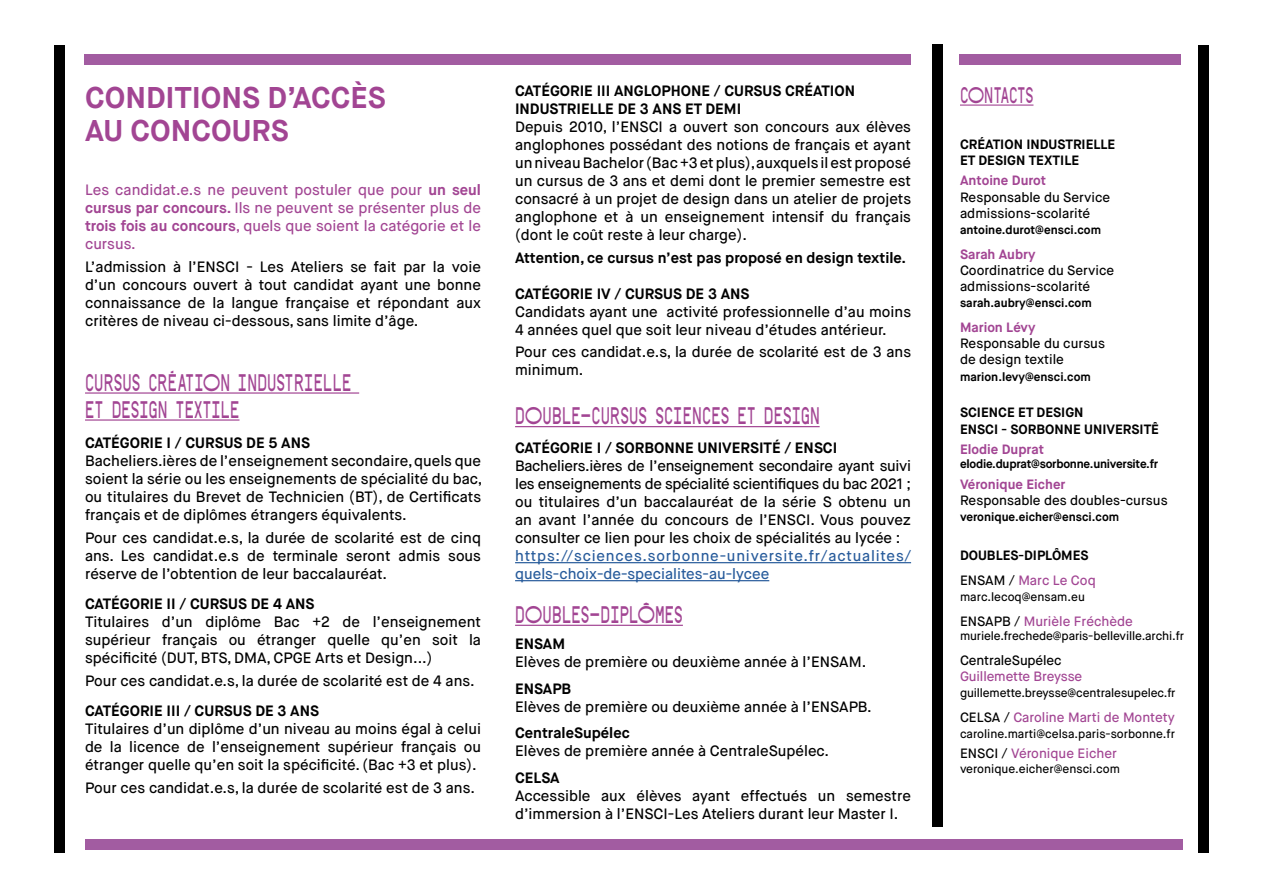
<style>
.page{position:relative;width:1263px;height:893px;background:#fff}
.page>*{position:absolute;margin:0;border:0;box-sizing:border-box;transform-origin:0 0}
.t1{font:700 30px/33px "Maison Neue";color:#a24593}
.t2{font:24px/27px "Atelier";color:#a24593}
.t3{font:22.5px "Atelier";letter-spacing:-.02em;color:#a24593}
.t4{font:500 15px/18px "Maison Neue";color:#000;text-align:justify}
.t5{font:700 15px/18px "Maison Neue";color:#000}
.t6{font:500 15px/18px "Maison Neue";color:#a24593;text-align:justify}
.t7{font:500 15px/18px "Maison Neue";letter-spacing:.055em;color:#275b9b}
.t8{font:500 13.5px/16.2px "Maison Neue";color:#000}
.t9{font:700 13.5px/16.2px "Maison Neue";color:#000}
.t10{font:500 13.5px "Maison Neue";color:#a24593}
.t11{font:700 13.5px "Maison Neue";color:#a24593}
.t12{font:500 12px "Maison Neue";letter-spacing:-.01em;color:#000}
.t13{font:700 12px "Maison Neue";color:#000}
.t14{font:700 12px "Maison Neue";letter-spacing:-.02em;color:#000}
.s1{font-weight:700}
.s2{font-weight:500}
.s3{font-weight:500;color:#a24593}
.s4{color:#000}
</style>
<div class="page">
<hr style="left:85px;top:392px;width:274px;height:2px;background:#a24593">
<hr style="left:85px;top:419px;width:154px;height:2px;background:#a24593">
<hr style="left:515px;top:426px;width:305px;height:1px;background:#a24593">
<hr style="left:515px;top:562px;width:396px;height:1px;background:#275b9b">
<hr style="left:515px;top:580px;width:254px;height:1px;background:#275b9b">
<hr style="left:515px;top:625px;width:168px;height:1px;background:#a24593">
<div style="left:85px;top:54px;width:826px;height:11px;background:#a25ca1"></div>
<div style="left:54px;top:45px;width:11px;height:808px;background:#000"></div>
<div style="left:932px;top:45px;width:11px;height:782px;background:#000"></div>
<div style="left:1198px;top:45px;width:11px;height:808px;background:#000"></div>
<div style="left:959px;top:54px;width:222px;height:11px;background:#a25ca1"></div>
<hr style="left:960px;top:105px;width:73px;height:1px;background:#a24593">
<div style="left:85px;top:839px;width:1097px;height:11px;background:#a25ca1"></div>
<h1 class="t1" style="left:85px;top:81px;width:302px">CONDITIONS D’ACCÈS<br>AU CONCOURS</h1>
<p class="t6" style="left:85px;top:181px;width:398px">Les candidat.e.s ne peuvent postuler que pour <span class="s1">un seul cursus par concours.</span> Ils ne peuvent se présenter plus de <span class="s1">trois fois au concours</span>, quels que soient la catégorie et le cursus.</p>
<p class="t4" style="left:85px;top:258px;width:397px">L’admission à l’ENSCI - Les Ateliers se fait par la voie d’un concours ouvert à tout candidat ayant une bonne connaissance de la langue française et répondant aux critères de niveau ci-dessous, sans limite d’âge.</p>
<h2 class="t2" style="left:85px;top:369px;width:268px">CURSUS CRÉATION INDUSTRIELLE<br>ET DESIGN TEXTILE</h2>
<p class="t5" style="left:85px;top:434px;width:226px">CATÉGORIE I / CURSUS DE 5 ANS</p>
<p class="t4" style="left:85px;top:452px;width:399px">Bacheliers.ières de l’enseignement secondaire, quels que soient la série ou les enseignements de spécialité du bac, ou titulaires du Brevet de Technicien (BT), de Certificats français et de diplômes étrangers équivalents.</p>
<p class="t4" style="left:85px;top:529px;width:397px">Pour ces candidat.e.s, la durée de scolarité est de cinq ans. Les candidat.e.s de terminale seront admis sous réserve de l’obtention de leur baccalauréat.</p>
<p class="t5" style="left:85px;top:595px;width:231px">CATÉGORIE II / CURSUS DE 4 ANS</p>
<p class="t4" style="left:85px;top:613px;width:397px">Titulaires d’un diplôme Bac +2 de l’enseignement supérieur français ou étranger quelle qu’en soit la spécificité (DUT, BTS, DMA, CPGE Arts et Design...)</p>
<p class="t4" style="left:85px;top:672px;width:391px">Pour ces candidat.e.s, la durée de scolarité est de 4 ans.</p>
<p class="t5" style="left:85px;top:702px;width:235px">CATÉGORIE III / CURSUS DE 3 ANS</p>
<p class="t4" style="left:85px;top:720px;width:397px">Titulaires d’un diplôme d’un niveau au moins égal à celui de la licence de l’enseignement supérieur français ou étranger quelle qu’en soit la spécificité. (Bac +3 et plus).</p>
<p class="t4" style="left:85px;top:779px;width:391px">Pour ces candidat.e.s, la durée de scolarité est de 3 ans.</p>
<p class="t5" style="left:515px;top:82px;width:342px">CATÉGORIE III ANGLOPHONE / CURSUS CRÉATION<br>INDUSTRIELLE DE 3 ANS ET DEMI</p>
<p class="t4" style="left:515px;top:118px;width:397px">Depuis 2010, l’ENSCI a ouvert son concours aux élèves anglophones possédant des notions de français et ayant un niveau Bachelor (Bac +3 et plus), auxquels il est proposé un cursus de 3 ans et demi dont le premier semestre est consacré à un projet de design dans un atelier de projets anglophone et à un enseignement intensif du français (dont le coût reste à leur charge).</p>
<p class="t5" style="left:515px;top:249px;width:393px">Attention, ce cursus n’est pas proposé en design textile.</p>
<p class="t5" style="left:515px;top:285px;width:236px">CATÉGORIE IV / CURSUS DE 3 ANS</p>
<p class="t4" style="left:515px;top:303px;width:397px">Candidats ayant une activité professionnelle d’au moins<br>4 années quel que soit leur niveau d’études antérieur.</p>
<p class="t4" style="left:515px;top:343px;width:397px">Pour ces candidat.e.s, la durée de scolarité est de 3 ans minimum.</p>
<h2 class="t2" style="left:515px;top:402px;width:306px">DOUBLE-CURSUS SCIENCES ET DESIGN</h2>
<p class="t5" style="left:515px;top:439px;width:324px">CATÉGORIE I / SORBONNE UNIVERSITÉ / ENSCI</p>
<p class="t4" style="left:515px;top:457px;width:397px">Bacheliers.ières de l’enseignement secondaire ayant suivi les enseignements de spécialité scientifiques du bac 2021 ; ou titulaires d’un baccalauréat de la série S obtenu un an avant l’année du concours de l’ENSCI. Vous pouvez consulter ce lien pour les choix de spécialités au lycée :</p>
<p class="t7" style="left:515px;top:547px;width:398px">https://sciences.sorbonne-universite.fr/actualites/ quels-choix-de-specialites-au-lycee</p>
<h2 class="t2" style="left:515px;top:601px;width:169px">DOUBLES-DIPLÔMES</h2>
<p class="t5" style="left:515px;top:635px;width:52px">ENSAM</p>
<p class="t4" style="left:515px;top:653px;width:353px">Elèves de première ou deuxième année à l’ENSAM.</p>
<p class="t5" style="left:515px;top:680px;width:58px">ENSAPB</p>
<p class="t4" style="left:515px;top:698px;width:358px">Elèves de première ou deuxième année à l’ENSAPB.</p>
<p class="t5" style="left:515px;top:724px;width:116px">CentraleSupélec</p>
<p class="t4" style="left:515px;top:742px;width:316px">Elèves de première année à CentraleSupélec.</p>
<p class="t5" style="left:515px;top:769px;width:46px">CELSA</p>
<p class="t4" style="left:515px;top:787px;width:397px">Accessible aux élèves ayant effectués un semestre d’immersion à l’ENSCI-Les Ateliers durant leur Master I.</p>
<h3 class="t3" style="left:960px;top:80px;width:75px">CONTACTS</h3>
<p class="t9" style="left:960px;top:136px;width:157px">CRÉATION INDUSTRIELLE<br>ET DESIGN TEXTILE</p>
<p class="t11" style="left:960px;top:172px;width:88px">Antoine Durot</p>
<p class="t8" style="left:960px;top:189px;width:152px">Responsable du Service admissions-scolarité</p>
<p class="t13" style="left:960px;top:222px;width:143px">antoine.durot@ensci.com</p>
<p class="t11" style="left:960px;top:245px;width:77px">Sarah Aubry</p>
<p class="t8" style="left:960px;top:262px;width:156px">Coordinatrice du Service admissions-scolarité</p>
<p class="t13" style="left:960px;top:296px;width:133px">sarah.aubry@ensci.com</p>
<p class="t11" style="left:960px;top:319px;width:77px">Marion Lévy</p>
<p class="t8" style="left:960px;top:336px;width:147px">Responsable du cursus de design textile</p>
<p class="t13" style="left:960px;top:369px;width:132px">marion.levy@ensci.com</p>
<p class="t9" style="left:960px;top:405px;width:201px">SCIENCE ET DESIGN<br>ENSCI - SORBONNE UNIVERSITÊ</p>
<p class="t11" style="left:960px;top:441px;width:86px">Elodie Duprat</p>
<p class="t14" style="left:960px;top:457px;width:200px">elodie.duprat@sorbonne.universite.fr</p>
<p class="t11" style="left:960px;top:476px;width:107px">Véronique Eicher</p>
<p class="t8" style="left:960px;top:492px;width:209px">Responsable des doubles-cursus</p>
<p class="t13" style="left:960px;top:509px;width:161px">veronique.eicher@ensci.com</p>
<p class="t9" style="left:960px;top:543px;width:137px;line-height:24.8px">DOUBLES-DIPLÔMES<br><span class="s2">ENSAM /</span> <span class="s3">Marc Le Coq</span></p>
<p class="t12" style="left:960px;top:589px;width:126px">marc.lecoq@ensam.eu</p>
<p class="t10" style="left:960px;top:612px;width:175px"><span class="s4">ENSAPB /</span> Murièle Fréchède</p>
<p class="t12" style="left:960px;top:628px;width:226px">muriele.frechede@paris-belleville.archi.fr</p>
<p class="t8" style="left:960px;top:652px;width:103px">CentraleSupélec</p>
<p class="t10" style="left:960px;top:668px;width:124px">Guillemette Breysse</p>
<p class="t12" style="left:960px;top:685px;width:217px">guillemette.breysse@centralesupelec.fr</p>
<p class="t10" style="left:960px;top:709px;width:216px"><span class="s4">CELSA /</span> Caroline Marti de Montety</p>
<p class="t12" style="left:960px;top:726px;width:216px">caroline.marti@celsa.paris-sorbonne.fr</p>
<p class="t10" style="left:960px;top:745px;width:158px"><span class="s4">ENSCI /</span> Véronique Eicher</p>
<p class="t12" style="left:960px;top:761px;width:161px">veronique.eicher@ensci.com</p>
</div>
